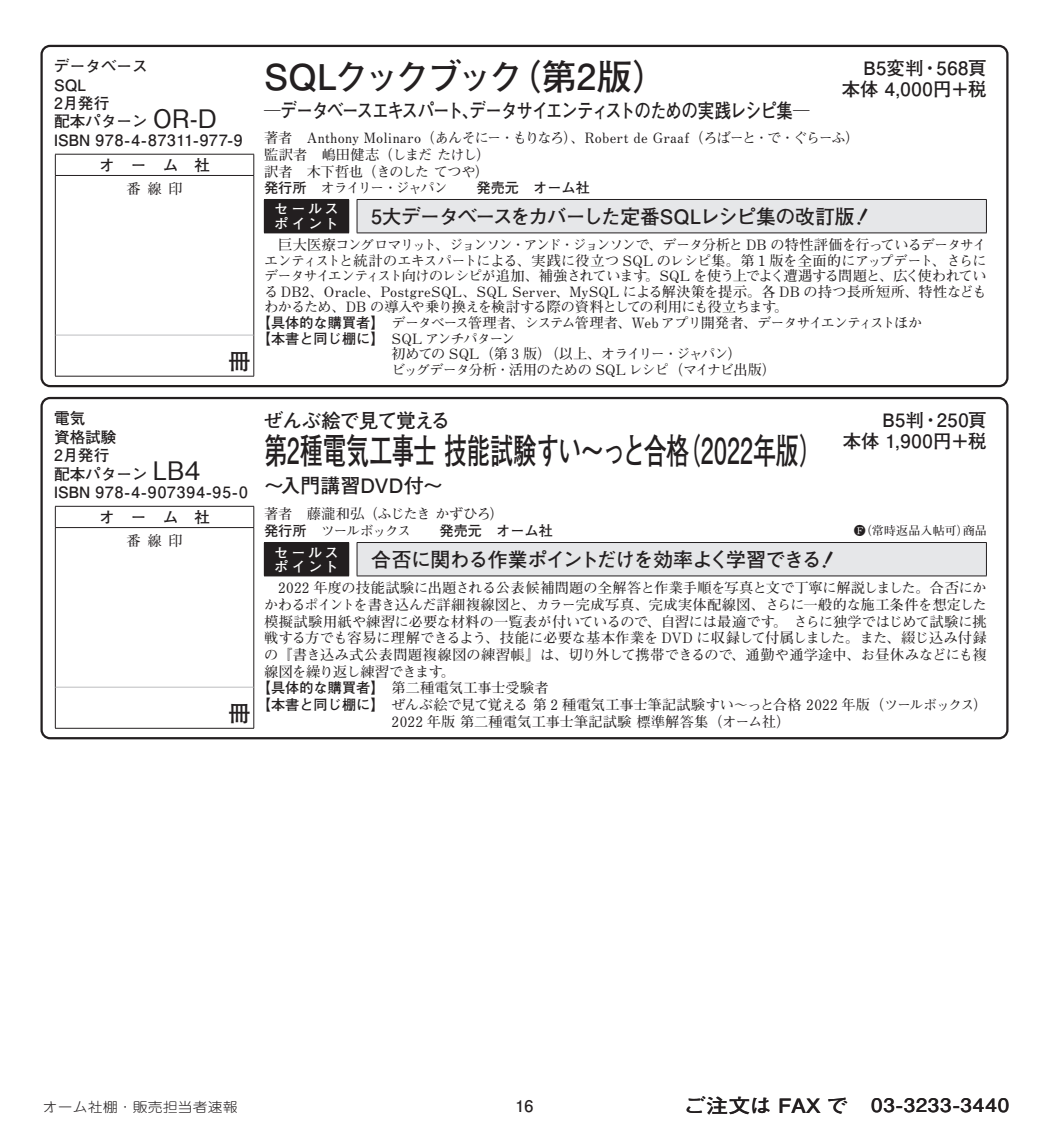
<style>
.page{position:relative;width:1049px;height:1134px;background:#fff}
.page>*{position:absolute;margin:0;border:0;box-sizing:border-box;transform-origin:0 0}
.t1{font:700 35.4px "Futo Go B101 Pr 6";letter-spacing:-.005em;color:#231f20;scale:.65 1}
.t2{font:700 35.4px "Futo Go B101 Pr 6";letter-spacing:-.095em;color:#231f20}
.t3{font:700 22.6px "Futo Go B101 Pro";color:#231f20}
.t4{font:700 19.8px "Futo Go B101 Pr 6";letter-spacing:-.055em;color:#231f20}
.t5{font:700 19.8px "Futo Go B101 Pr 6";letter-spacing:-.055em;color:#231f20;scale:.83 1}
.t6{font:700 19.8px "Futo Go B101 Pr 6";letter-spacing:-.03em;color:#231f20}
.t7{font:700 19.8px "Futo Go B101 Pr 6";letter-spacing:.005em;color:#231f20}
.t8{font:700 18.4px/21.2px "Futo Go B101 Pr 6";letter-spacing:.03em;color:#231f20;text-align:right}
.t9{font:700 18.4px "Futo Go B101 Pr 6";letter-spacing:.03em;color:#231f20;scale:1.11 1}
.t10{font:700 16px "Futo Go B101 Pr 6";color:#231f20}
.t11{font:700 15.6px/18.4px "Futo Go B101 Pr 6";color:#231f20}
.t12{font:700 14.2px/16.6px "Futo Min A101 Pro";letter-spacing:-.02em;color:#231f20}
.t13{font:700 14.2px "Futo Min A101 Pro";letter-spacing:.01em;color:#231f20}
.t14{font:700 14.2px "Futo Min A101 Pro";letter-spacing:.005em;color:#231f20}
.t15{font:700 14.2px "Futo Min A101 Pro";letter-spacing:-.08em;color:#231f20}
.t16{font:700 14.2px "Futo Min A101 Pro";letter-spacing:-.07em;color:#231f20}
.t17{font:700 14.2px "Futo Min A101 Pro";letter-spacing:-.075em;color:#231f20}
.t18{font:700 14.2px "Futo Min A101 Pro";letter-spacing:.015em;color:#231f20}
.t19{font:700 14.2px "Futo Min A101 Pro";letter-spacing:-.05em;color:#231f20}
.t20{font:700 14.2px "Futo Min A101 Pro";letter-spacing:-.045em;color:#231f20}
.t21{font:700 14.2px/17px "Futo Min A101 Pro";letter-spacing:-.065em;color:#231f20}
.t22{font:700 14.2px "Futo Min A101 Pro";letter-spacing:-.095em;color:#231f20}
.t23{font:700 14.2px "Futo Go B101 Pr 6";color:#231f20}
.t24{font:700 14.2px/14.2px "Futo Go B101 Pr 6";letter-spacing:.185em;color:#fff}
.t25{font:700 14.2px "Futo Min A101 Pr 6";letter-spacing:.48em;color:#231f20}
.t26{font:300 13.4px "Jun 101 Pro";letter-spacing:.005em;color:#231f20;scale:1.11 1}
.t27{font:700 12px "Futo Min A101 Pro";letter-spacing:.01em;color:#231f20}
.s1{font-family:"Gothic BBB Pr 6";font-weight:500;font-size:25.6px}
.s2{font-family:"Futo Go B101 Pr 6"}
.s3{font-size:19.8px}
</style>
<div class="page">
<div style="left:40px;top:45px;width:968px;height:342px;border:2px solid #231f20;border-radius:9px"></div>
<hr style="left:55px;top:154px;width:199px;height:1px;background:#231f20">
<svg style="left:55px;top:154px;width:1px;height:21px"></svg>
<svg style="left:253px;top:154px;width:1px;height:21px"></svg>
<hr style="left:55px;top:335px;width:1px;height:41px;background:#231f20">
<hr style="left:253px;top:335px;width:1px;height:41px;background:#231f20">
<hr style="left:55px;top:376px;width:199px;height:1px;background:#231f20">
<hr style="left:55px;top:175px;width:199px;height:1px;background:#231f20">
<hr style="left:55px;top:176px;width:1px;height:159px;background:#231f20">
<hr style="left:253px;top:176px;width:1px;height:159px;background:#231f20">
<hr style="left:56px;top:335px;width:197px;height:1px;background:#bcbdc0">
<div style="left:40px;top:397px;width:968px;height:342px;border:2px solid #231f20;border-radius:9px"></div>
<hr style="left:55px;top:506px;width:199px;height:1px;background:#231f20">
<svg style="left:55px;top:507px;width:1px;height:20px"></svg>
<svg style="left:253px;top:507px;width:1px;height:20px"></svg>
<hr style="left:55px;top:687px;width:1px;height:41px;background:#231f20">
<hr style="left:253px;top:687px;width:1px;height:41px;background:#231f20">
<hr style="left:55px;top:728px;width:199px;height:1px;background:#231f20">
<hr style="left:55px;top:527px;width:199px;height:1px;background:#231f20">
<hr style="left:55px;top:528px;width:1px;height:159px;background:#231f20">
<hr style="left:253px;top:528px;width:1px;height:159px;background:#231f20">
<hr style="left:56px;top:687px;width:197px;height:1px;background:#bcbdc0">
<div style="left:264px;top:199px;width:85px;height:34px;background:#231f20"></div>
<div style="left:357px;top:199px;width:629px;height:34px;background:#e6e7e9"></div>
<hr style="left:264px;top:233px;width:85px;height:1px;background:#231f20">
<hr style="left:357px;top:199px;width:630px;height:1px;background:#231f20">
<hr style="left:357px;top:200px;width:1px;height:33px;background:#231f20">
<hr style="left:986px;top:200px;width:1px;height:33px;background:#231f20">
<hr style="left:357px;top:233px;width:630px;height:1px;background:#231f20">
<div style="left:264px;top:542px;width:85px;height:34px;background:#231f20"></div>
<div style="left:357px;top:542px;width:629px;height:34px;background:#e6e7e9"></div>
<hr style="left:264px;top:576px;width:85px;height:1px;background:#231f20">
<hr style="left:357px;top:542px;width:630px;height:1px;background:#231f20">
<hr style="left:357px;top:543px;width:1px;height:33px;background:#231f20">
<hr style="left:986px;top:543px;width:1px;height:33px;background:#231f20">
<hr style="left:357px;top:576px;width:630px;height:1px;background:#231f20">
<p class="t11" style="left:54px;top:56px;width:190px">データベース<br>SQL<br>2月発行<br>配本パターン <span class="s1">OR-D<br></span>ISBN 978-4-87311-977-9</p>
<h1 class="t2" style="left:264px;top:48px;width:406px">SQLクックブック（第2版）</h1>
<p class="t8" style="left:842px;top:56px;width:146px">B5変判・568頁本体 4,000円＋税</p>
<h3 class="t5" style="left:264px;top:95px;width:659px">─データベースエキスパート、データサイエンティストのための実践レシピ集─</h3>
<p class="t12" style="left:264px;top:128px;width:597px">著者 Anthony Molinaro（あんそにー・もりなろ）、Robert de Graaf（ろばーと・で・ぐらーふ）監訳者 嶋田健志（しまだ たけし）<br>訳者 木下哲也（きのした てつや）<br><span class="s2">発行所</span> オライリー・ジャパン　　</p>
<p class="t11" style="left:99px;top:155px;width:113px">オーム社</p>
<p class="t25" style="left:126px;top:178px;width:58px">番線印</p>
<p class="t23" style="left:476px;top:176px;width:115px">発売元　オーム社</p>
<h2 class="t3" style="left:228px;top:343px;width:24px">冊</h2>
<p class="t24" style="left:274px;top:201px;width:66px">セールスポイント</p>
<h3 class="t4" style="left:371px;top:200px;width:485px">5大データベースをカバーした定番SQLレシピ集の改訂版</h3>
<p class="t17" style="left:278px;top:234px;width:710px">巨大医療コングロマリット、ジョンソン・アンド・ジョンソンで、データ分析と DB の特性評価を行っているデータサイ</p>
<p class="t12" style="left:264px;top:250px;width:724px">エンティストと統計のエキスパートによる、実践に役立つ SQL のレシピ集。第 1 版を全面的にアップデート、さらに</p>
<p class="t16" style="left:264px;top:265px;width:724px">データサイエンティスト向けのレシピが追加、補強されています。SQL を使う上でよく遭遇する問題と、広く使われてい</p>
<p class="t13" style="left:264px;top:280px;width:724px">る DB2、Oracle、PostgreSQL、SQL Server、MySQL による解決策を提示。各 DB の持つ長所短所、特性なども</p>
<p class="t20" style="left:264px;top:296px;width:526px">わかるため、DB の導入や乗り換えを検討する際の資料としての利用にも役立ちます。</p>
<p class="t15" style="left:257px;top:312px;width:667px"><span class="s2">【具体的な購買者】</span>データベース管理者、システム管理者、Web アプリ開発者、データサイエンティストほか</p>
<p class="t15" style="left:257px;top:327px;width:260px"><span class="s2">【本書と同じ棚に】</span> SQL アンチパターン</p>
<p class="t22" style="left:392px;top:343px;width:352px">初めての SQL（第 3 版）（以上、オライリー・ジャパン）</p>
<p class="t19" style="left:392px;top:358px;width:386px">ビッグデータ分析・活用のための SQL レシピ（マイナビ出版）</p>
<p class="t11" style="left:54px;top:409px;width:195px">電気<br>資格試験<br>2月発行<br>配本パターン <span class="s1">LB4<br></span>ISBN 978-4-907394-95-0</p>
<h3 class="t4" style="left:263px;top:405px;width:188px">ぜんぶ絵で見て覚える</h3>
<h1 class="t1" style="left:264px;top:423px;width:860px">第2種電気工事士 技能試験すい～っと合格（2022年版）</h1>
<h3 class="t7" style="left:264px;top:469px;width:180px">～入門講習DVD付～</h3>
<p class="t8" style="left:843px;top:408px;width:145px">B5判・250頁<br>本体 1,900円＋税</p>
<p class="t11" style="left:99px;top:507px;width:113px">オーム社</p>
<p class="t25" style="left:126px;top:530px;width:58px">番線印</p>
<h2 class="t3" style="left:228px;top:695px;width:24px">冊</h2>
<p class="t21" style="left:264px;top:504px;width:242px">著者 藤瀧和弘（ふじたき かずひろ）<span class="s2">発行所</span> ツールボックス　　</p>
<p class="t23" style="left:439px;top:519px;width:115px">発売元　オーム社</p>
<p class="t27" style="left:854px;top:521px;width:135px">F（常時返品入帖可）商品</p>
<p class="t24" style="left:274px;top:544px;width:66px">セールスポイント</p>
<h3 class="t6" style="left:371px;top:543px;width:452px">合否に関わる作業ポイントだけを効率よく学習できる</h3>
<p class="t14" style="left:278px;top:577px;width:710px">2022 年度の技能試験に出題される公表候補問題の全解答と作業手順を写真と文で丁寧に解説しました。合否にか</p>
<p class="t12" style="left:264px;top:594px;width:724px">かわるポイントを書き込んだ詳細複線図と、カラー完成写真、完成実体配線図、さらに一般的な施工条件を想定した</p>
<p class="t14" style="left:264px;top:610px;width:724px">模擬試験用紙や練習に必要な材料の一覧表が付いているので、自習には最適です。 さらに独学ではじめて試験に挑</p>
<p class="t12" style="left:264px;top:628px;width:724px">戦する方でも容易に理解できるよう、技能に必要な基本作業を DVD に収録して付属しました。また、綴じ込み付録</p>
<p class="t18" style="left:264px;top:643px;width:724px">の『書き込み式公表問題複線図の練習帳』は、切り外して携帯できるので、通勤や通学途中、お昼休みなどにも複</p>
<p class="t19" style="left:264px;top:660px;width:192px">線図を繰り返し練習できます。</p>
<p class="t13" style="left:257px;top:677px;width:293px"><span class="s2">【具体的な購買者】</span>第二種電気工事士受験者</p>
<p class="t12" style="left:257px;top:695px;width:732px"><span class="s2">【本書と同じ棚に】</span>ぜんぶ絵で見て覚える 第 2 種電気工事士筆記試験すい～っと合格 2022 年版（ツールボックス）</p>
<p class="t13" style="left:392px;top:710px;width:401px">2022 年版 第二種電気工事士筆記試験 標準解答集（オーム社）</p>
<p class="t26" style="left:43px;top:1096px;width:177px">オーム社棚・販売担当者速報</p>
<p class="t10" style="left:516px;top:1094px;width:19px">16</p>
<p class="t9" style="left:684px;top:1091px;width:295px"><span class="s3">ご注文は FAX で　</span>03-3233-3440</p>
</div>
